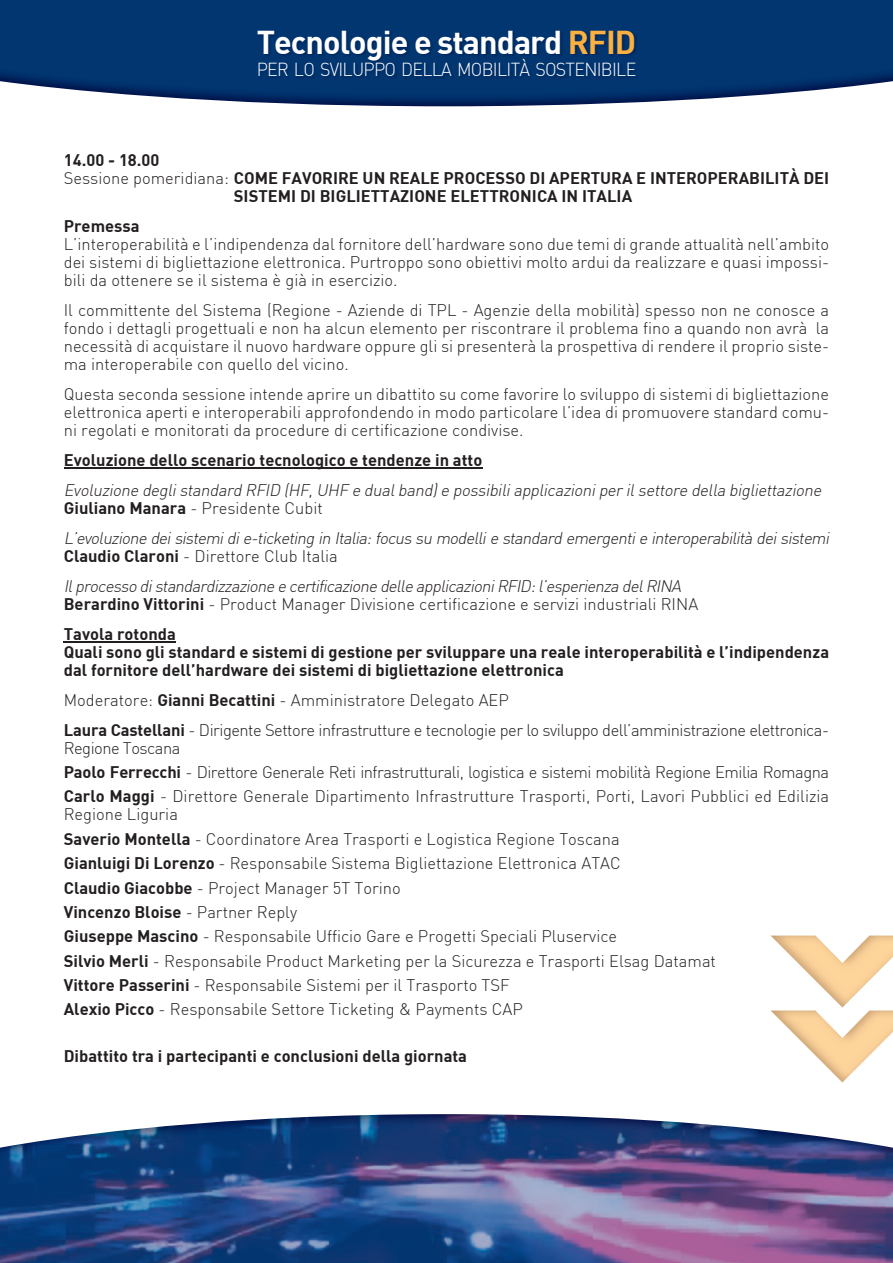
<style>
.page{position:relative;width:893px;height:1263px;background:#fff}
.page>*{position:absolute;margin:0;border:0;box-sizing:border-box;transform-origin:0 0}
.t1{font:32.4px "DIN";letter-spacing:-.03em;color:#fff}
.t2{font:300 18.45px "DIN";letter-spacing:-.04em;color:#fff;scale:.96 1}
.t3{font:300 16.5px/24.3px "DIN";color:#231f20;text-align:justify}
.t4{font:italic 300 16.5px/18px "DIN";color:#231f20}
.t5{font:16.5px/18px "DIN";color:#231f20}
.t6{font:300 16.5px/24.3px "DIN";letter-spacing:-.03em;color:#231f20}
.s1{color:#fbb03f}
.s2{font-weight:300}
.s3{font-weight:400;font-style:normal}
.s4{font-style:normal}
.s5{font-weight:400}
</style>
<div class="page">
<img style="left:0;top:0;width:893px;height:106px">
<img style="left:0;top:1114px;width:893px;height:149px">
<img style="left:770px;top:935px;width:123px;height:147px">
<img style="left:258px;top:31px;width:380px;height:49px">
<hr style="left:64px;top:467px;width:418px;height:2px;background:#231f20">
<hr style="left:64px;top:641px;width:112px;height:2px;background:#231f20">
<h1 class="t1" style="left:257px;top:21px;width:381px">Tecnologie e standard <span class="s1">RFID</span></h1>
<p class="t2" style="left:257px;top:58px;width:397px">PER LO SVILUPPO DELLA MOBILITÀ SOSTENIBILE</p>
<p class="t5" style="left:64px;top:150px;width:97px">14.00 - 18.00</p>
<p class="t5" style="left:64px;top:168px;width:767px"><span class="s2">Sessione pomeridiana:</span> COME FAVORIRE UN REALE PROCESSO DI APERTURA E INTEROPERABILITÀ DEI</p>
<p class="t5" style="left:234px;top:186px;width:400px">SISTEMI DI BIGLIETTAZIONE ELETTRONICA IN ITALIA</p>
<p class="t5" style="left:64px;top:216px;width:77px">Premessa</p>
<p class="t3" style="left:64px;top:234px;width:767px;line-height:18px">L’interoperabilità e l’indipendenza dal fornitore dell’hardware sono due temi di grande attualità nell’ambito dei sistemi di bigliettazione elettronica. Purtroppo sono obiettivi molto ardui da realizzare e quasi impossi&shy;bili da ottenere se il sistema è già in esercizio.</p>
<p class="t3" style="left:64px;top:300px;width:767px;line-height:18px">Il committente del Sistema (Regione - Aziende di TPL - Agenzie della mobilità) spesso non ne conosce a fondo i dettagli progettuali e non ha alcun elemento per riscontrare il problema fino a quando non avrà la necessità di acquistare il nuovo hardware oppure gli si presenterà la prospettiva di rendere il proprio siste&shy;ma interoperabile con quello del vicino.</p>
<p class="t3" style="left:64px;top:384px;width:767px;line-height:18px">Questa seconda sessione intende aprire un dibattito su come favorire lo sviluppo di sistemi di bigliettazione elettronica aperti e interoperabili approfondendo in modo particolare l’idea di promuovere standard comu&shy;ni regolati e monitorati da procedure di certificazione condivise.</p>
<p class="t5" style="left:64px;top:450px;width:420px">Evoluzione dello scenario tecnologico e tendenze in atto</p>
<p class="t4" style="left:64px;top:480px;width:763px">Evoluzione deglistandard RFID (HF,UHF e dualband)e possibiliapplicazioniperilsettore della bigliettazione<br><span class="s3">Giuliano Manara</span> <span class="s4">- Presidente Cubit</span></p>
<p class="t4" style="left:64px;top:528px;width:770px">L’evoluzione deisistemidie-ticketing in Italia:focussu modellie standard emergentie interoperabilità deisistemi<br><span class="s3">Claudio Claroni</span> <span class="s4">- Direttore Club Italia</span></p>
<p class="t4" style="left:64px;top:576px;width:636px">Ilprocesso distandardizzazione e certificazione delle applicazioniRFID:l’esperienza delRINA<br><span class="s3">Berardino Vittorini</span> <span class="s4">- Product Manager Divisione certificazione e servizi industriali RINA</span></p>
<p class="t5" style="left:64px;top:624px;width:767px">Tavola rotonda<br>Quali sono gli standard e sistemi di gestione per sviluppare una reale interoperabilità e l’indipendenza dal fornitore dell’hardware dei sistemi di bigliettazione elettronica</p>
<p class="t6" style="left:64px;top:684px;width:767px;line-height:30px">Moderatore: <span class="s5">Gianni Becattini</span> - Amministratore Delegato AEP<br><span class="s5">Laura Castellani</span> - Dirigente Settore infrastrutture e tecnologie per lo sviluppo dell’amministrazione elettronica-</p>
<p class="t6" style="left:64px;top:735px;width:767px">Regione Toscana<br><span class="s5">Paolo Ferrecchi</span> - Direttore Generale Reti infrastrutturali, logistica e sistemi mobilità Regione Emilia Romagna<br><span class="s5">Carlo Maggi</span> - Direttore Generale Dipartimento Infrastrutture Trasporti, Porti, Lavori Pubblici ed Edilizia</p>
<p class="t3" style="left:64px;top:802px;width:654px;text-align:left">Regione Liguria<br><span class="s5">Saverio Montella</span> - Coordinatore Area Trasporti e Logistica Regione Toscana<br><span class="s5">Gianluigi Di Lorenzo</span> - Responsabile Sistema Bigliettazione Elettronica ATAC<br><span class="s5">Claudio Giacobbe</span> - Project Manager 5T Torino<br><span class="s5">Vincenzo Bloise</span> - Partner Reply<br><span class="s5">Giuseppe Mascino</span> - Responsabile Ufficio Gare e Progetti Speciali Pluservice<br><span class="s5">Silvio Merli</span> - Responsabile Product Marketing per la Sicurezza e Trasporti Elsag Datamat <span class="s5">Vittore Passerini</span> - Responsabile Sistemi per il Trasporto TSF<br><span class="s5">Alexio Picco</span> - Responsabile Settore Ticketing &amp; Payments CAP</p>
<p class="t5" style="left:64px;top:1046px;width:405px">Dibattito tra i partecipanti e conclusioni della giornata</p>
</div>
